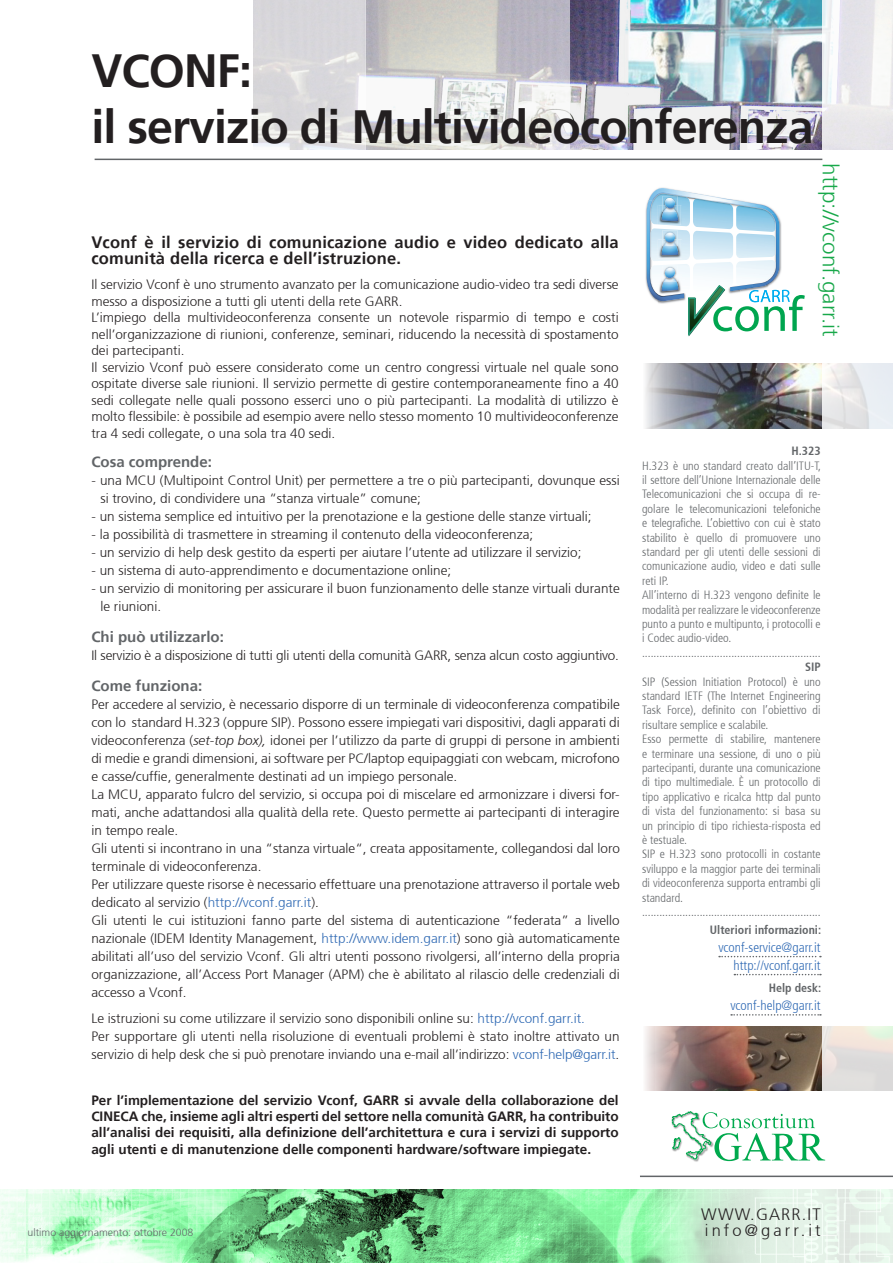
<style>
.page{position:relative;width:893px;height:1263px;background:#fff}
.page>*{position:absolute;margin:0;border:0;box-sizing:border-box;transform-origin:0 0}
.t1{font:700 46.5px "Frutiger 65";letter-spacing:-.02em;color:#231f20}
.t2{font:300 22.5px "Frutiger 45";color:#18a84a}
.t3{font:700 16.5px/16.5px "Frutiger 65";letter-spacing:.01em;color:#231f20}
.t4{font:300 16.5px "Frutiger 45";letter-spacing:.19em;color:#231f20}
.t5{font:300 16.5px "Frutiger 45";letter-spacing:.07em;color:#231f20}
.t6{font:700 15px "Frutiger 65";color:#626568}
.t7{font:300 13.5px/18px "Frutiger 45";color:#231f20}
.t8{font:700 13.5px/16.2px "Frutiger 65";color:#231f20;text-align:justify}
.t9{font:300 condensed 13.5px "Frutiger 47";color:#2d68b3}
.t10{font:300 condensed 12px/14.4px "Frutiger 47";color:#626568;text-align:justify}
.t11{font:700 condensed 12px "Frutiger 67";color:#626568}
.t12{font:300 10.5px "Frutiger 45";color:#626568}
.s1{font-family:"Frutiger 46";font-style:italic}
.s2{color:#2d68b3}
</style>
<div class="page">
<hr style="left:95px;top:159px;width:727px;height:1px;background:#626568">
<img style="left:645px;top:364px;width:177px;height:64px">
<img style="left:645px;top:1026px;width:177px;height:65px">
<hr style="left:640px;top:1175px;width:253px;height:2px;background:#626568">
<img style="left:570px;top:0;width:253px;height:150px">
<img style="left:645px;top:204px;width:2px;height:83px">
<svg style="left:647px;top:188px;width:158px;height:148px"></svg>
<svg style="left:253px;top:0;width:113px;height:150px;background:#dcdbde"></svg>
<svg style="left:366px;top:0;width:204px;height:150px"></svg>
<svg style="left:823px;top:0;width:70px;height:150px;fill:#e9e7eb"></svg>
<img style="left:0;top:1189px;width:640px;height:74px">
<svg style="left:822px;top:1026px;width:71px;height:65px;background:#e5e1dc"></svg>
<svg style="left:822px;top:363px;width:71px;height:66px;background:#e8eaec"></svg>
<svg style="left:719px;top:956px;width:102px;height:1px"></svg>
<svg style="left:734px;top:974px;width:87px;height:1px"></svg>
<svg style="left:731px;top:1014px;width:90px;height:1px"></svg>
<svg style="left:640px;top:1189px;width:253px;height:74px;background:#d3f0da"></svg>
<svg style="left:671px;top:1111px;width:154px;height:50px"></svg>
<p class="t1" style="left:91px;top:44px;width:162px">VCONF:</p>
<p class="t1" style="left:91px;top:100px;width:724px">il servizio di Multivideoconferenza</p>
<p class="t3" style="left:91px;top:234px;width:529px">Vconf è il servizio di comunicazione audio e video dedicato alla comunità della ricerca e dell’istruzione.</p>
<p class="t7" style="left:91px;top:277px;width:529px;line-height:16.5px">Il servizio Vconf è uno strumento avanzato per la comunicazione audio-video tra sedi diverse messo a disposizione a tutti gli utenti della rete GARR.</p>
<p class="t7" style="left:91px;top:310px;width:529px;line-height:16.5px;text-align:justify">L’impiego della multivideoconferenza consente un notevole risparmio di tempo e costi nell’organizzazione di riunioni, conferenze, seminari, riducendo la necessità di spostamento dei partecipanti.</p>
<p class="t7" style="left:91px;top:359px;width:529px;line-height:16.5px;text-align:justify">Il servizio Vconf può essere considerato come un centro congressi virtuale nel quale sono ospitate diverse sale riunioni. Il servizio permette di gestire contemporaneamente fino a 40 sedi collegate nelle quali possono esserci uno o più partecipanti. La modalità di utilizzo è molto flessibile: è possibile ad esempio avere nello stesso momento 10 multivideoconferenze tra 4 sedi collegate, o una sola tra 40 sedi.</p>
<p class="t6" style="left:91px;top:453px;width:122px">Cosa comprende:</p>
<p class="t7" style="left:100px;top:471px;width:521px;text-indent:-9px">- una MCU (Multipoint Control Unit) per permettere a tre o più partecipanti, dovunque essi si trovino, di condividere una “stanza virtuale” comune;</p>
<p class="t7" style="left:91px;top:507px;width:502px">- un sistema semplice ed intuitivo per la prenotazione e la gestione delle stanze virtuali;</p>
<p class="t7" style="left:91px;top:525px;width:443px">- la possibilità di trasmettere in streaming il contenuto della videoconferenza;</p>
<p class="t7" style="left:91px;top:543px;width:492px">- un servizio di help desk gestito da esperti per aiutare l’utente ad utilizzare il servizio;</p>
<p class="t7" style="left:91px;top:561px;width:361px">- un sistema di auto-apprendimento e documentazione online;</p>
<p class="t7" style="left:100px;top:579px;width:521px;text-indent:-9px">- un servizio di monitoring per assicurare il buon funzionamento delle stanze virtuali durante le riunioni.</p>
<p class="t6" style="left:91px;top:628px;width:134px">Chi può utilizzarlo:</p>
<p class="t7" style="left:91px;top:646px;width:529px">Il servizio è a disposizione di tutti gli utenti della comunità GARR, senza alcun costo aggiuntivo.</p>
<p class="t6" style="left:91px;top:676px;width:112px">Come funziona:</p>
<p class="t7" style="left:91px;top:695px;width:530px;text-align:justify">Per accedere al servizio, è necessario disporre di un terminale di videoconferenza compatibile con lo standard H.323 (oppure SIP). Possono essere impiegati vari dispositivi, dagli apparati di videoconferenza (<span class="s1">set-top box),</span> idonei per l’utilizzo da parte di gruppi di persone in ambienti di medie e grandi dimensioni, ai software per PC/laptop equipaggiati con webcam, microfono e casse/cuffie, generalmente destinati ad un impiego personale.</p>
<p class="t7" style="left:91px;top:785px;width:530px;text-align:justify">La MCU, apparato fulcro del servizio, si occupa poi di miscelare ed armonizzare i diversi for&shy;mati, anche adattandosi alla qualità della rete. Questo permette ai partecipanti di interagire in tempo reale.</p>
<p class="t7" style="left:91px;top:839px;width:530px">Gli utenti si incontrano in una “stanza virtuale“, creata appositamente, collegandosi dal loro terminale di videoconferenza.</p>
<p class="t7" style="left:91px;top:875px;width:530px">Per utilizzare queste risorse è necessario effettuare una prenotazione attraverso il portale web dedicato al servizio (<span class="s2">http://vconf.garr.it</span>).</p>
<p class="t7" style="left:91px;top:911px;width:530px;text-align:justify">Gli utenti le cui istituzioni fanno parte del sistema di autenticazione “federata” a livello nazionale (IDEM Identity Management, <span class="s2">http://www.idem.garr.it</span>) sono già automaticamente abilitati all’uso del servizio Vconf. Gli altri utenti possono rivolgersi, all’interno della propria organizzazione, all’Access Port Manager (APM) che è abilitato al rilascio delle credenziali di accesso a Vconf.</p>
<p class="t7" style="left:91px;top:1009px;width:495px">Le istruzioni su come utilizzare il servizio sono disponibili online su: <span class="s2">http://vconf.garr.it.</span></p>
<p class="t7" style="left:91px;top:1027px;width:530px">Per supportare gli utenti nella risoluzione di eventuali problemi è stato inoltre attivato un servizio di help desk che si può prenotare inviando una e-mail all’indirizzo: <span class="s2">vconf-help@garr.it</span>.</p>
<p class="t8" style="left:91px;top:1092px;width:529px">Per l’implementazione del servizio Vconf, GARR si avvale della collaborazione del CINECA che, insieme agli altri esperti del settore nella comunità GARR, ha contribuito all’analisi dei requisiti, alla definizione dell’architettura e cura i servizi di supporto agli utenti e di manutenzione delle componenti hardware/software impiegate.</p>
<p class="t12" style="left:28px;top:1226px;width:167px">ultimo aggiornamento: ottobre 2008</p>
<p class="t2" style="left:843px;top:163px;width:174px;rotate:90deg">http://vconf.garr.it</p>
<p class="t11" style="left:791px;top:444px;width:31px">H.323</p>
<p class="t10" style="left:642px;top:458px;width:181px">H.323 è uno standard creato dall’ITU-T, il settore dell’Unione Internazionale delle Telecomunicazioni che si occupa di re&shy;golare le telecomunicazioni telefoniche e telegrafiche. L’obiettivo con cui è stato stabilito è quello di promuovere uno standard per gli utenti delle sessioni di comunicazione audio, video e dati sulle reti IP.</p>
<p class="t10" style="left:642px;top:588px;width:180px">All’interno di H.323 vengono definite le modalità per realizzare le videoconferenze punto a punto e multipunto, i protocolli e i Codec audio-video.</p>
<p class="t10" style="left:642px;top:646px;width:180px">..............................................................</p>
<p class="t11" style="left:805px;top:660px;width:17px">SIP</p>
<p class="t10" style="left:642px;top:674px;width:180px">SIP (Session Initiation Protocol) è uno standard IETF (The Internet Engineering Task Force), definito con l’obiettivo di risultare semplice e scalabile.</p>
<p class="t10" style="left:642px;top:732px;width:180px">Esso permette di stabilire, mantenere e terminare una sessione, di uno o più partecipanti, durante una comunicazione di tipo multimediale. È un protocollo di tipo applicativo e ricalca http dal punto di vista del funzionamento: si basa su un principio di tipo richiesta-risposta ed è testuale.</p>
<p class="t10" style="left:642px;top:847px;width:180px">SIP e H.323 sono protocolli in costante sviluppo e la maggior parte dei terminali di videoconferenza supporta entrambi gli standard.</p>
<p class="t10" style="left:642px;top:905px;width:180px">..............................................................</p>
<p class="t11" style="left:710px;top:923px;width:113px">Ulteriori informazioni:</p>
<p class="t9" style="left:718px;top:940px;width:104px">vconf-service@garr.it</p>
<p class="t9" style="left:734px;top:958px;width:89px">http://vconf.garr.it</p>
<p class="t11" style="left:769px;top:981px;width:54px">Help desk:</p>
<p class="t9" style="left:730px;top:998px;width:92px">vconf-help@garr.it</p>
<p class="t5" style="left:701px;top:1204px;width:121px">WWW.GARR.IT</p>
<p class="t4" style="left:705px;top:1221px;width:117px">info@garr.it</p>
</div>
